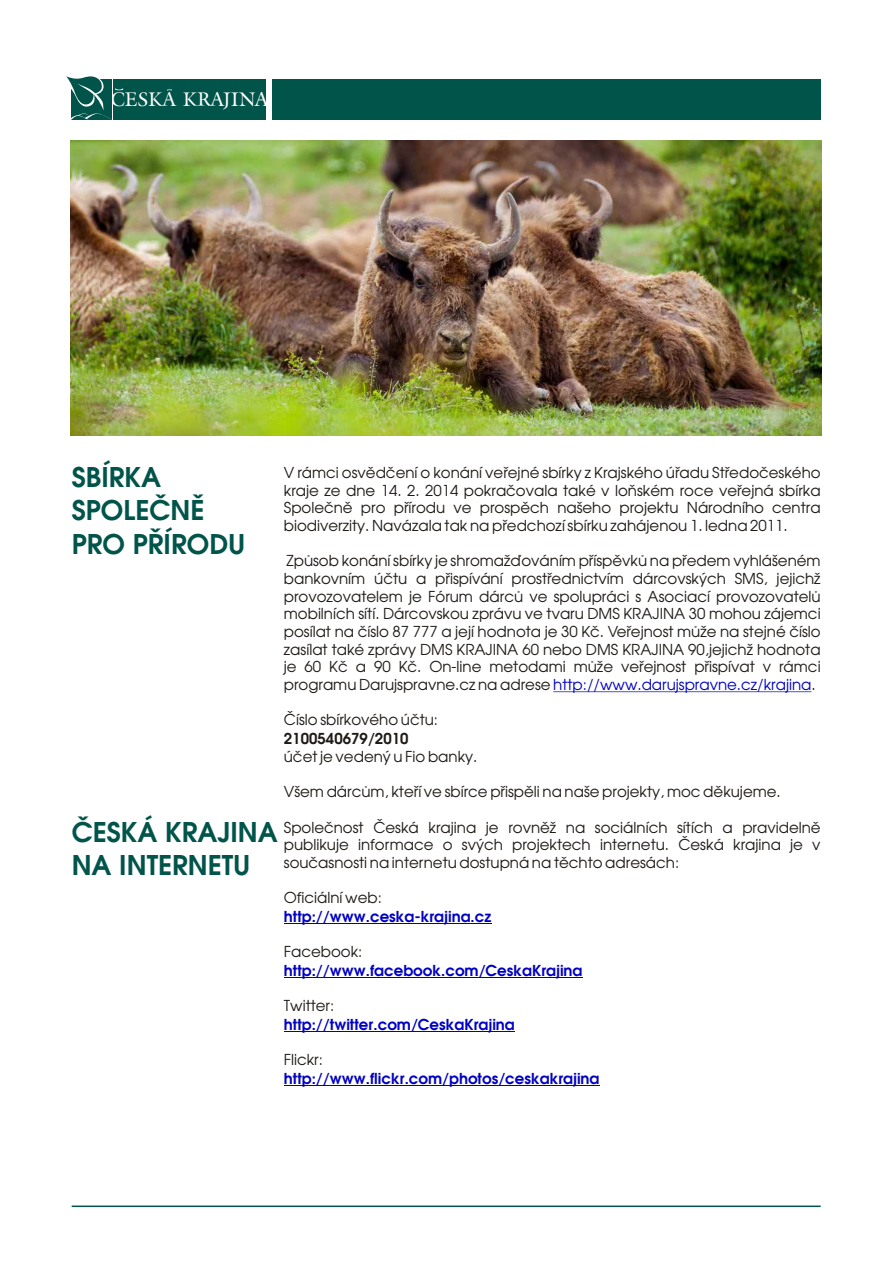
<style>
.page{position:relative;width:893px;height:1263px;background:#fff}
.page>*{position:absolute;margin:0;border:0;box-sizing:border-box;transform-origin:0 0}
.t1{font:700 27px/33.6px "Avalon";color:#00544a}
.t2{font:19.5px "Galliard ITCCE";letter-spacing:-.02em;color:#fff}
.t3{font:15px/17.7px "Avalon";color:#1f1a17;text-align:justify}
.t4{font:700 15px "Avalon";color:#0000c4}
.t5{font:700 15px "Avalon";color:#1f1a17}
.s1{color:#0000c4}
</style>
<div class="page">
<hr style="left:553px;top:691px;width:89px;height:1px;background:#0000c4">
<hr style="left:642px;top:691px;width:169px;height:1px;background:#0000c4">
<hr style="left:284px;top:923px;width:207px;height:1px;background:#0000c4">
<hr style="left:284px;top:977px;width:298px;height:1px;background:#0000c4">
<hr style="left:284px;top:1031px;width:231px;height:1px;background:#0000c4">
<hr style="left:284px;top:1085px;width:315px;height:1px;background:#0000c4">
<div style="left:272px;top:79px;width:548px;height:40px;background:#00544a"></div>
<div style="left:113px;top:79px;width:152px;height:40px;background:#00544a"></div>
<svg style="left:66px;top:76px;width:57px;height:44px"></svg>
<hr style="left:72px;top:1205px;width:749px;height:2px;background:#00544a">
<img style="left:70px;top:141px;width:751px;height:294px">
<h2 class="t2" style="left:111px;top:91px;width:159px">CESKA KRAJINA</h2>
<h1 class="t1" style="left:72px;top:462px;width:175px">SBÍRKA<br>SPOLEČNĚ<br>PRO PŘÍRODU</h1>
<p class="t3" style="left:284px;top:465px;width:538px">V rámci osvědčení o konání veřejné sbírky z Krajského úřadu Středočeského kraje ze dne 14. 2. 2014 pokračovala také v loňském roce veřejná sbírka Společně pro přírodu ve prospěch našeho projektu Národního centra biodiverzity. Navázala tak na předchozí sbírku zahájenou 1. ledna 2011.</p>
<p class="t3" style="left:284px;top:553px;width:538px">Způsob konání sbírky je shromažďováním příspěvků na předem vyhlášeném bankovním účtu a přispívání prostřednictvím dárcovských SMS, jejichž provozovatelem je Fórum dárců ve spolupráci s Asociací provozovatelů mobilních sítí. Dárcovskou zprávu ve tvaru DMS KRAJINA 30 mohou zájemci posílat na číslo 87 777 a její hodnota je 30 Kč. Veřejnost může na stejné číslo zasílat také zprávy DMS KRAJINA 60 nebo DMS KRAJINA 90,jejichž hodnota je 60 Kč a 90 Kč. On-line metodami může veřejnost přispívat v rámci programu Darujspravne.cz na adrese <span class="s1">http://www.darujspravne.cz/krajina</span>.</p>
<p class="t3" style="left:284px;top:712px;width:156px">Číslo sbírkového účtu:</p>
<p class="t5" style="left:284px;top:732px;width:126px">2100540679/2010</p>
<p class="t3" style="left:284px;top:748px;width:195px">účet je vedený u Fio banky.</p>
<p class="t3" style="left:284px;top:784px;width:498px">Všem dárcům, kteří ve sbírce přispěli na naše projekty, moc děkujeme.</p>
<p class="t3" style="left:284px;top:819px;width:538px">Společnost Česká krajina je rovněž na sociálních sítích a pravidelně publikuje informace o svých projektech internetu. Česká krajina je v současnosti na internetu dostupná na těchto adresách:</p>
<p class="t3" style="left:284px;top:890px;width:100px">Oficiální web:</p>
<h1 class="t1" style="left:72px;top:818px;width:208px">ČESKÁ KRAJINA<br>NA INTERNETU</h1>
<p class="t4" style="left:284px;top:910px;width:209px">http://www.ceska-krajina.cz</p>
<p class="t4" style="left:284px;top:964px;width:300px">http://www.facebook.com/CeskaKrajina</p>
<p class="t4" style="left:284px;top:1018px;width:232px">http://twitter.com/CeskaKrajina</p>
<p class="t4" style="left:284px;top:1072px;width:317px">http://www.flickr.com/photos/ceskakrajina</p>
<p class="t3" style="left:284px;top:944px;width:80px">Facebook:</p>
<p class="t3" style="left:284px;top:998px;width:52px">Twitter:</p>
<p class="t3" style="left:284px;top:1052px;width:41px">Flickr:</p>
</div>
